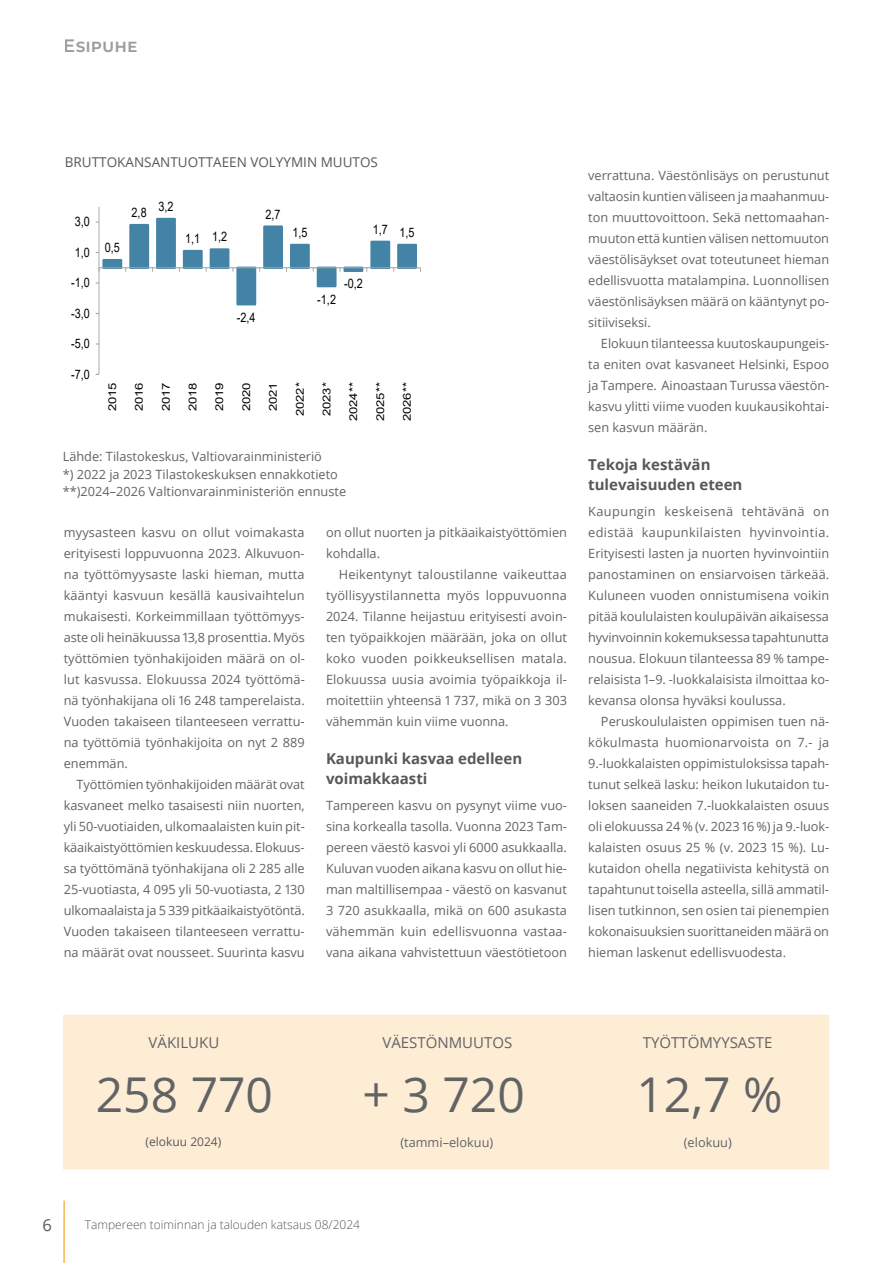
<style>
.page{position:relative;width:893px;height:1263px;background:#fff}
.page>*{position:absolute;margin:0;border:0;box-sizing:border-box;transform-origin:0 0}
.t1{font:48px "Open Sans";color:#626365}
.t2{font:600 18px "Montserrat";color:#58585a}
.t3{font:16.5px "Open Sans";color:#58585a}
.t4{font:700 15px/19.5px "Open Sans";color:#58585a}
.t5{font:15px "Open Sans";color:#626365}
.t6{font:13.5px "Open Sans";color:#58585a}
.t7{font:13.05px "Arial";color:#000;scale:.83 1}
.t8{font:12.75px/21px "Open Sans";color:#626365;text-align:justify}
.t9{font:300 12px "Open Sans";color:#58585a}
.t10{font:12px "Open Sans";color:#58585a}
.t11{font:10.8px "Arial";color:#000;scale:1.21 1}
</style>
<div class="page">
<hr style="left:63px;top:1200px;width:2px;height:63px;background:#f9b64d">
<hr style="left:99px;top:207px;width:1px;height:167px;background:#a2a3a5">
<svg style="left:96px;top:217px;width:325px;height:90px"></svg>
<div style="left:63px;top:1015px;width:766px;height:154px;background:#feedd5"></div>
<h2 class="t2" style="left:64px;top:33px;width:75px">Esipuhe</h2>
<p class="t6" style="left:65px;top:152px;width:315px">BRUTTOKANSANTUOTTAEEN VOLYYMIN MUUTOS</p>
<p class="t7" style="left:75px;top:213px;width:20px">3,0</p>
<p class="t7" style="left:75px;top:243px;width:19px">1,0</p>
<p class="t7" style="left:71px;top:274px;width:24px">-1,0</p>
<p class="t7" style="left:71px;top:304px;width:24px">-3,0</p>
<p class="t7" style="left:71px;top:334px;width:24px">-5,0</p>
<p class="t7" style="left:71px;top:365px;width:24px">-7,0</p>
<p class="t7" style="left:105px;top:238px;width:20px">0,5</p>
<p class="t7" style="left:132px;top:203px;width:20px">2,8</p>
<p class="t7" style="left:158px;top:197px;width:20px">3,2</p>
<p class="t7" style="left:185px;top:229px;width:52px">1,1 1,2</p>
<p class="t7" style="left:266px;top:205px;width:20px">2,7</p>
<p class="t7" style="left:292px;top:223px;width:20px">1,5</p>
<p class="t7" style="left:373px;top:222px;width:52px">1,7 1,5</p>
<p class="t7" style="left:237px;top:308px;width:24px">-2,4</p>
<p class="t7" style="left:317px;top:290px;width:24px">-1,2</p>
<p class="t7" style="left:344px;top:275px;width:24px">-0,2</p>
<p class="t11" style="left:105px;top:411px;width:25px;rotate:-90deg">2015</p>
<p class="t11" style="left:132px;top:411px;width:25px;rotate:-90deg">2016</p>
<p class="t11" style="left:158px;top:411px;width:25px;rotate:-90deg">2017</p>
<p class="t11" style="left:185px;top:411px;width:25px;rotate:-90deg">2018</p>
<p class="t11" style="left:212px;top:411px;width:25px;rotate:-90deg">2019</p>
<p class="t11" style="left:239px;top:411px;width:25px;rotate:-90deg">2020</p>
<p class="t11" style="left:266px;top:411px;width:25px;rotate:-90deg">2021</p>
<p class="t11" style="left:292px;top:416px;width:30px;rotate:-90deg">2022*</p>
<p class="t11" style="left:319px;top:416px;width:30px;rotate:-90deg">2023*</p>
<p class="t11" style="left:346px;top:421px;width:34px;rotate:-90deg">2024**</p>
<p class="t11" style="left:373px;top:421px;width:34px;rotate:-90deg">2025**</p>
<p class="t11" style="left:400px;top:421px;width:34px;rotate:-90deg">2026**</p>
<p class="t8" style="left:63px;top:447px;width:285px;line-height:17.5px;text-align:left">Lähde: Tilastokeskus, Valtiovarainministeriö<br>*) 2022 ja 2023 Tilastokeskuksen ennakkotieto **)2024–2026 Valtionvarainministeriön ennuste</p>
<p class="t8" style="left:64px;top:522px;width:243px">myysasteen kasvu on ollut voimakasta erityisesti loppuvuonna 2023. Alkuvuon&shy;na työttömyysaste laski hieman, mutta kääntyi kasvuun kesällä kausivaihtelun mukaisesti. Korkeimmillaan työttömyys&shy;aste oli heinäkuussa 13,8 prosenttia. Myös työttömien työnhakijoiden määrä on ol&shy;lut kasvussa. Elokuussa 2024 työttömä&shy;nä työnhakijana oli 16 248 tamperelaista.<br>Vuoden takaiseen tilanteeseen verrattu&shy;na työttömiä työnhakijoita on nyt 2 889 enemmän.</p>
<p class="t8" style="left:64px;top:774px;width:243px;text-indent:13px">Työttömien työnhakijoiden määrät ovat kasvaneet melko tasaisesti niin nuorten, yli 50-vuotiaiden, ulkomaalaisten kuin pit&shy;käaikaistyöttömien keskuudessa. Elokuus&shy;sa työttömänä työnhakijana oli 2 285 alle 25-vuotiasta, 4 095 yli 50-vuotiasta, 2 130 ulkomaalaista ja 5 339 pitkäaikaistyötöntä.<br>Vuoden takaiseen tilanteeseen verrattu&shy;na määrät ovat nousseet. Suurinta kasvu</p>
<p class="t8" style="left:326px;top:522px;width:242px">on ollut nuorten ja pitkäaikaistyöttömien kohdalla.</p>
<p class="t8" style="left:326px;top:564px;width:243px;text-indent:13px">Heikentynyt taloustilanne vaikeuttaa työllisyystilannetta myös loppuvuonna 2024. Tilanne heijastuu erityisesti avoin&shy;ten työpaikkojen määrään, joka on ollut koko vuoden poikkeuksellisen matala.<br>Elokuussa uusia avoimia työpaikkoja il&shy;moitettiin yhteensä 1 737, mikä on 3 303 vähemmän kuin viime vuonna.</p>
<p class="t4" style="left:326px;top:748px;width:198px">Kaupunki kasvaa edelleen voimakkaasti</p>
<p class="t8" style="left:326px;top:795px;width:243px">Tampereen kasvu on pysynyt viime vuo&shy;sina korkealla tasolla. Vuonna 2023 Tam&shy;pereen väestö kasvoi yli 6000 asukkaalla.<br>Kuluvan vuoden aikana kasvu on ollut hie&shy;man maltillisempaa - väestö on kasvanut 3 720 asukkaalla, mikä on 600 asukasta vähemmän kuin edellisvuonna vastaa&shy;vana aikana vahvistettuun väestötietoon</p>
<p class="t8" style="left:588px;top:165px;width:242px">verrattuna. Väestönlisäys on perustunut valtaosin kuntien väliseen ja maahanmuu&shy;ton muuttovoittoon. Sekä nettomaahan&shy;muuton että kuntien välisen nettomuuton väestölisäykset ovat toteutuneet hieman edellisvuotta matalampina. Luonnollisen väestönlisäyksen määrä on kääntynyt po&shy;sitiiviseksi.</p>
<p class="t8" style="left:588px;top:333px;width:243px;text-indent:13px">Elokuun tilanteessa kuutoskaupungeis&shy;ta eniten ovat kasvaneet Helsinki, Espoo ja Tampere. Ainoastaan Turussa väestön&shy;kasvu ylitti viime vuoden kuukausikohtai&shy;sen kasvun määrän.</p>
<p class="t4" style="left:588px;top:454px;width:156px">Tekoja kestävän tulevaisuuden eteen</p>
<p class="t8" style="left:588px;top:501px;width:243px">Kaupungin keskeisenä tehtävänä on edistää kaupunkilaisten hyvinvointia.<br>Erityisesti lasten ja nuorten hyvinvointiin panostaminen on ensiarvoisen tärkeää.<br>Kuluneen vuoden onnistumisena voikin pitää koululaisten koulupäivän aikaisessa hyvinvoinnin kokemuksessa tapahtunutta nousua. Elokuun tilanteessa 89 % tampe&shy;relaisista 1–9. -luokkalaisista ilmoittaa ko&shy;kevansa olonsa hyväksi koulussa.</p>
<p class="t8" style="left:588px;top:711px;width:243px;text-indent:13px">Peruskoululaisten oppimisen tuen nä&shy;kökulmasta huomionarvoista on 7.- ja 9.-luokkalaisten oppimistuloksissa tapah&shy;tunut selkeä lasku: heikon lukutaidon tu&shy;loksen saaneiden 7.-luokkalaisten osuus oli elokuussa 24 % (v. 2023 16 %) ja 9.-luok&shy;kalaisten osuus 25 % (v. 2023 15 %). Lu&shy;kutaidon ohella negatiivista kehitystä on tapahtunut toisella asteella, sillä ammatil&shy;lisen tutkinnon, sen osien tai pienempien kokonaisuuksien suorittaneiden määrä on hieman laskenut edellisvuodesta.</p>
<p class="t3" style="left:43px;top:1214px;width:11px">6</p>
<p class="t5" style="left:149px;top:1032px;width:72px">VÄKILUKU</p>
<p class="t5" style="left:382px;top:1032px;width:131px">VÄESTÖNMUUTOS</p>
<p class="t5" style="left:643px;top:1032px;width:131px">TYÖTTÖMYYSASTE</p>
<h1 class="t1" style="left:96px;top:1061px;width:179px">258 770</h1>
<p class="t8" style="left:400px;top:1131px;width:94px">(tammi–elokuu)</p>
<p class="t8" style="left:684px;top:1131px;width:49px">(elokuu)</p>
<h1 class="t1" style="left:363px;top:1061px;width:164px">+ 3 720</h1>
<h1 class="t1" style="left:636px;top:1061px;width:148px">12,7 %</h1>
<p class="t10" style="left:146px;top:1134px;width:77px">(elokuu 2024)</p>
<p class="t9" style="left:85px;top:1217px;width:277px">Tampereen toiminnan ja talouden katsaus 08/2024</p>
</div>
